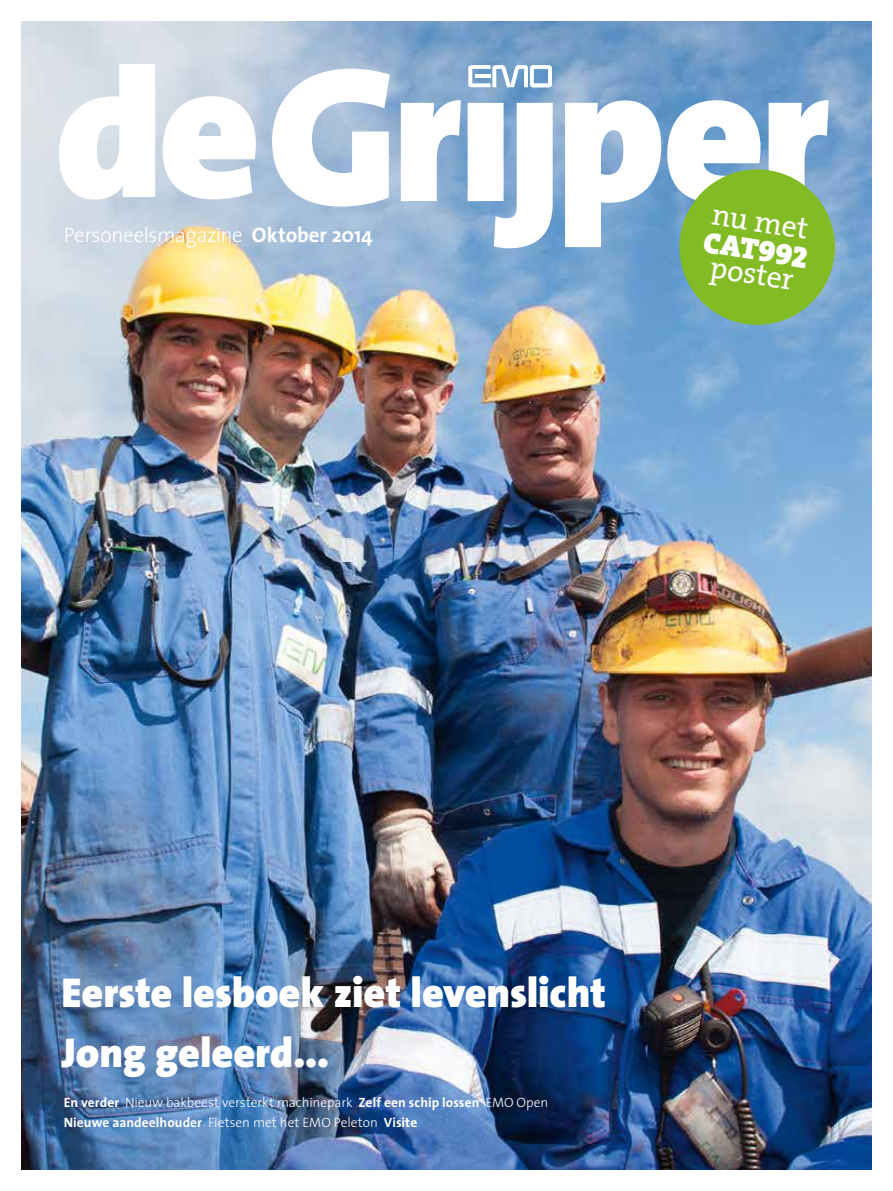
<style>
.page{position:relative;width:893px;height:1191px;background:#fff}
.page>*{position:absolute;margin:0;border:0;box-sizing:border-box;transform-origin:0 0}
.t1{font:900 42px/60px "The Sans";letter-spacing:-.005em;color:#fff}
.t2{font:30px "The Serif";color:#fff}
.t3{font:30px "The Serif Black Caps";color:#fff}
.t4{font:300 21px "The Sans";letter-spacing:-.02em;color:#fff}
.t5{font:300 13.5px/19.5px "The Sans";letter-spacing:-.005em;color:#fff}
.s1{font-weight:700}
</style>
<div class="page">
<img style="left:21px;top:21px;width:851px;height:1148px">
<svg style="left:59px;top:64px;width:197px;height:135px"></svg>
<svg style="left:272px;top:69px;width:557px;height:179px"></svg>
<svg style="left:468px;top:65px;width:84px;height:22px"></svg>
<div style="left:679px;top:169px;width:156px;height:156px;background:#82bb24;border-radius:50%"></div>
<h3 class="t4" style="left:64px;top:217px;width:310px">Personeelsmagazine <span class="s1">Oktober 2014</span></h3>
<h2 class="t2" style="left:716px;top:189px;width:98px;rotate:9deg">nu met</h2>
<h2 class="t3" style="left:708px;top:217px;width:106px;rotate:9deg">CAT992</h2>
<h2 class="t2" style="left:714px;top:242px;width:85px;rotate:9deg">poster</h2>
<h1 class="t1" style="left:62px;top:961px;width:546px">Eerste lesboek ziet levenslicht<br>Jong geleerd...</h1>
<p class="t5" style="left:64px;top:1092px;width:486px"><span class="s1">En verder</span> Nieuw bakbeest versterkt machinepark <span class="s1">Zelf een schip lossen</span> EMO Open<br><span class="s1">Nieuwe aandeelhouder</span> Fietsen met het EMO Peleton <span class="s1">Visite</span></p>
</div>
